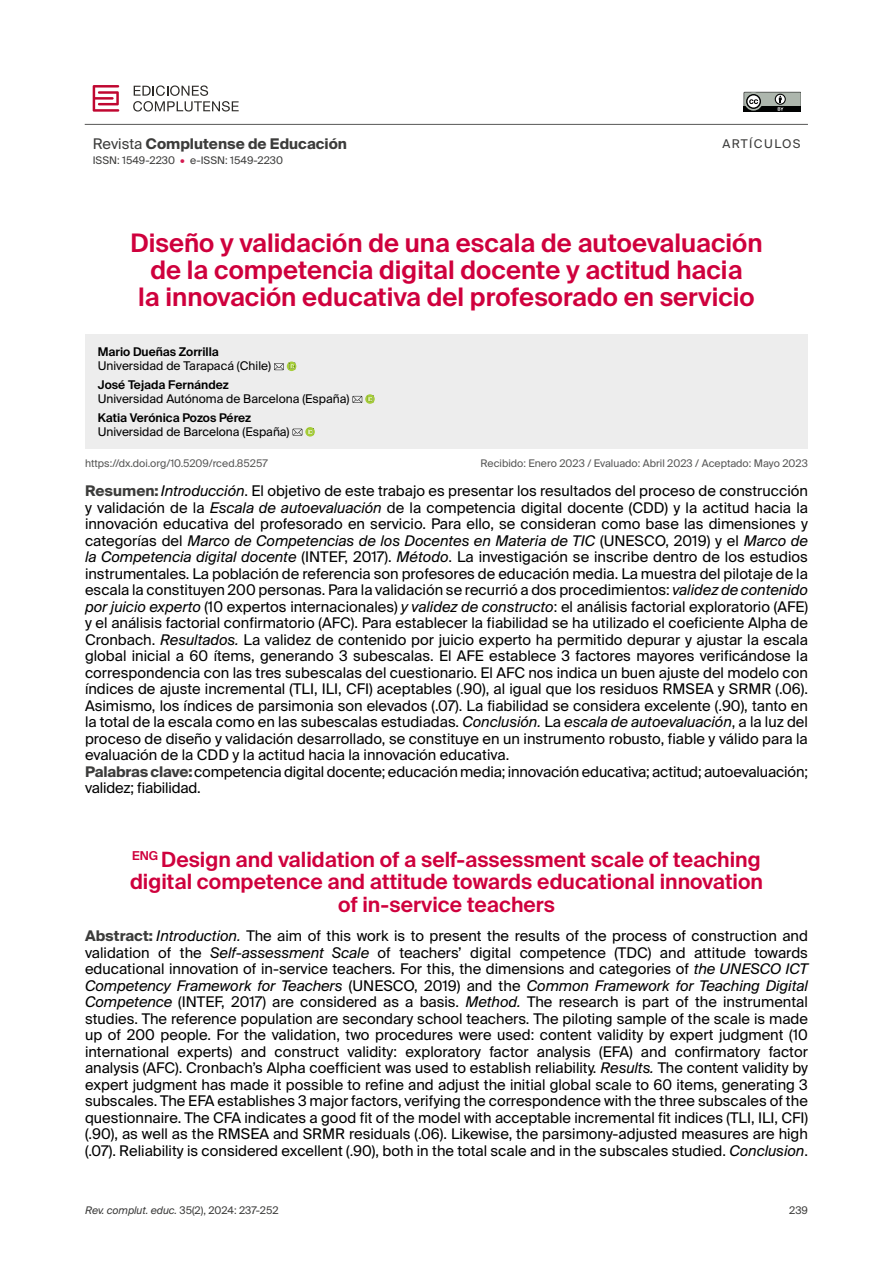
<style>
.page{position:relative;width:893px;height:1263px;background:#fff}
.page>*{position:absolute;margin:0;border:0;box-sizing:border-box;transform-origin:0 0}
._000-Título_original_ES{font:600 25.5px/27px "Suisse Intl";color:#cf003d;text-align:center}
._000-Título_traducido_EN{font:600 21px/22.5px "Suisse Intl";color:#cf003d;text-align:center}
._000_Resumen_abstract_ES{font:14.7px/16.5px "Suisse Intl";color:#000;text-align:justify}
._000-Palabras_clave_keywords{font:14.7px/16.5px "Suisse Intl";letter-spacing:-.01em;color:#000}
._00-REVISTA{font:700 14.7px "Suisse Intl";color:#3c3c3b}
._000-CARGO{font:12px "Suisse Intl";color:#000}
._000-Autor{font:600 12px "Suisse Intl";color:#000}
.Normal_1er_parr{font:12px "Suisse Intl";letter-spacing:.12em;color:#3c3c3b}
._000-DOI{font:10.5px "Suisse Intl";color:#575756}
.Normal_1er_parr-2{font:10.5px "Suisse Intl";color:#3c3c3b}
.s1{font-weight:400}
.s2{color:#d41a50}
.s3{font-weight:700;color:#3c3c3b}
.s4{font-style:italic}
</style>
<div class="page">
<hr style="left:85px;top:124px;width:723px;height:1px;background:#575756">
<svg style="left:744px;top:92px;width:56px;height:19px"></svg>
<svg style="left:93px;top:85px;width:26px;height:26px"></svg>
<svg style="left:133px;top:85px;width:106px;height:26px"></svg>
<div style="left:85px;top:334px;width:723px;height:115px;background:#ededed"></div>
<svg style="left:274px;top:361px;width:22px;height:10px"></svg>
<svg style="left:352px;top:394px;width:23px;height:10px"></svg>
<svg style="left:293px;top:427px;width:22px;height:10px"></svg>
<p class="_00-REVISTA" style="left:93px;top:135px;width:256px"><span class="s1">Revista</span> Complutense de Educación</p>
<p class="Normal_1er_parr-2" style="left:93px;top:154px;width:192px">ISSN: 1549-2230 <span class="s2">•</span> e-ISSN: 1549-2230</p>
<p class="Normal_1er_parr" style="left:722px;top:136px;width:80px">ARTÍCULOS</p>
<p class="_000-Título_original_ES" style="left:130px;top:229px;width:634px">Diseño y validación de una escala de autoevaluación de la competencia digital docente y actitud hacia<br>la innovación educativa del profesorado en servicio</p>
<p class="_000-Autor" style="left:98px;top:345px;width:123px">Mario Dueñas Zorrilla</p>
<p class="_000-CARGO" style="left:98px;top:359px;width:175px">Universidad de Tarapacá (Chile)</p>
<p class="_000-Autor" style="left:98px;top:378px;width:132px">José Tejada Fernández</p>
<p class="_000-CARGO" style="left:98px;top:392px;width:253px">Universidad Autónoma de Barcelona (España)</p>
<p class="_000-Autor" style="left:98px;top:410px;width:155px">Katia Verónica Pozos Pérez</p>
<p class="_000-CARGO" style="left:98px;top:425px;width:193px">Universidad de Barcelona (España)</p>
<p class="_000-DOI" style="left:85px;top:457px;width:184px">https://dx.doi.org/10.5209/rced.85257</p>
<p class="_000-DOI" style="left:480px;top:457px;width:329px">Recibido: Enero 2023 / Evaluado: Abril 2023 / Aceptado: Mayo 2023</p>
<p class="_000_Resumen_abstract_ES" style="left:85px;top:483px;width:724px"><span class="s3">Resumen:</span><span class="s4">Introducción</span>. El objetivo de este trabajo es presentar los resultados del proceso de construcción y validación de la <span class="s4">Escala de autoevaluación</span> de la competencia digital docente (CDD) y la actitud hacia la innovación educativa del profesorado en servicio. Para ello, se consideran como base las dimensiones y categorías del <span class="s4">Marco de Competencias de los Docentes en Materia de TIC</span> (UNESCO, 2019) y el <span class="s4">Marco de la Competencia digital docente</span> (INTEF, 2017). <span class="s4">Método</span>. La investigación se inscribe dentro de los estudios instrumentales. La población de referencia son profesores de educación media. La muestra del pilotaje de la escala la constituyen 200 personas. Para la validación se recurrió a dos procedimientos: <span class="s4">validez de contenido por juicio experto</span> (10 expertos internacionales) <span class="s4">y validez de constructo</span>: el análisis factorial exploratorio (AFE) y el análisis factorial confirmatorio (AFC). Para establecer la fiabilidad se ha utilizado el coeficiente Alpha de Cronbach. <span class="s4">Resultados.</span> La validez de contenido por juicio experto ha permitido depurar y ajustar la escala global inicial a 60 ítems, generando 3 subescalas. El AFE establece 3 factores mayores verificándose la correspondencia con las tres subescalas del cuestionario. El AFC nos indica un buen ajuste del modelo con índices de ajuste incremental (TLI, ILI, CFI) aceptables (.90), al igual que los residuos RMSEA y SRMR (.06).<br>Asimismo, los índices de parsimonia son elevados (.07). La fiabilidad se considera excelente (.90), tanto en la total de la escala como en las subescalas estudiadas. <span class="s4">Conclusión.</span> La <span class="s4">escala de autoevaluación</span>, a la luz del proceso de diseño y validación desarrollado, se constituye en un instrumento robusto, fiable y válido para la evaluación de la CDD y la actitud hacia la innovación educativa.</p>
<p class="_000-Palabras_clave_keywords" style="left:85px;top:763px;width:724px"><span class="s3">Palabras clave:</span>competencia digital docente; educación media; innovación educativa; actitud; autoevaluación; validez; fiabilidad.</p>
<p class="_000-Título_traducido_EN" style="left:130px;top:848px;width:634px"><sup>ENG</sup> Design and validation of a self-assessment scale of teaching digital competence and attitude towards educational innovation of in-service teachers</p>
<p class="_000_Resumen_abstract_ES" style="left:85px;top:928px;width:724px"><span class="s3">Abstract:</span> <span class="s4">Introduction.</span> The aim of this work is to present the results of the process of construction and validation of the <span class="s4">Self-assessment Scale</span> of teachers’ digital competence (TDC) and attitude towards educational innovation of in-service teachers. For this, the dimensions and categories of <span class="s4">the UNESCO ICT Competency Framework for Teachers</span> (UNESCO, 2019) and the <span class="s4">Common Framework for Teaching Digital Competence</span> (INTEF, 2017) are considered as a basis. <span class="s4">Method.</span> The research is part of the instrumental studies. The reference population are secondary school teachers. The piloting sample of the scale is made up of 200 people. For the validation, two procedures were used: content validity by expert judgment (10 international experts) and construct validity: exploratory factor analysis (EFA) and confirmatory factor analysis (AFC). Cronbach’s Alpha coefficient was used to establish reliability. <span class="s4">Results.</span> The content validity by expert judgment has made it possible to refine and adjust the initial global scale to 60 items, generating 3 subscales. The EFA establishes 3 major factors, verifying the correspondence with the three subscales of the questionnaire. The CFA indicates a good fit of the model with acceptable incremental fit indices (TLI, ILI, CFI) (.90), as well as the RMSEA and SRMR residuals (.06). Likewise, the parsimony-adjusted measures are high (.07). Reliability is considered excellent (.90), both in the total scale and in the subscales studied. <span class="s4">Conclusion</span>.</p>
<p class="Normal_1er_parr-2" style="left:85px;top:1204px;width:195px"><span class="s4">Rev. complut. educ.</span> 35(2), 2024: 237-252</p>
<p class="Normal_1er_parr-2" style="left:789px;top:1204px;width:20px">239</p>
</div>
